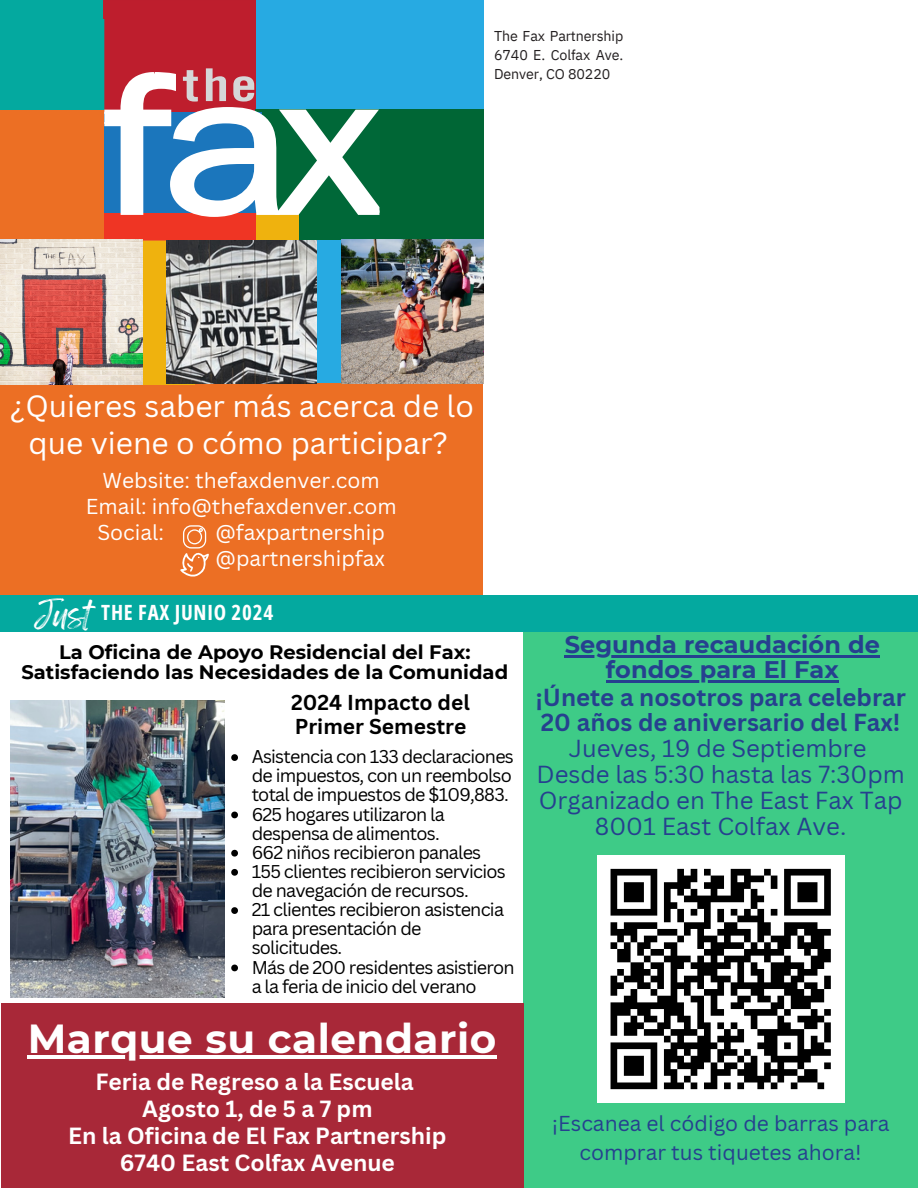
<style>
.page{position:relative;width:918px;height:1188px;background:#fff}
.page>*{position:absolute;margin:0;border:0;box-sizing:border-box;transform-origin:0 0}
.t1{font:700 40.5px "Montserrat";letter-spacing:.015em;color:#fff}
.t2{font:30px/37.2px "Canva Sans";color:#fff;text-align:center}
.t3{font:30px "Feeling Passionate";color:#fff}
.t4{font:24px/25.7px "Canva Sans";color:#26408f;text-align:center}
.t5{font:700 24px "Montserrat";letter-spacing:.005em;color:#26408f}
.t6{font:700 22.8px/27px "Canva Sans";color:#fff;text-align:center}
.t7{font:21px "Canva Sans";color:#fff}
.t8{font:21px/29.2px "Canva Sans";color:#26408f;text-align:center}
.t9{font:700 21px/24.8px "Canva Sans";color:#000}
.t10{font:700 21px "Open Sans Condensed";letter-spacing:.035em;color:#fff}
.t11{font:700 19.5px/20.2px "Montserrat";color:#000;text-align:center}
.t12{font:18px/19.2px "Canva Sans";letter-spacing:-.04em;color:#000}
.t13{font:14.25px/19.2px "IBM Plex Sans";letter-spacing:-.005em;color:#231f20;text-align:justify}
.s1{font-weight:700}
</style>
<div class="page">
<div style="left:1px;top:0;width:482px;height:595px;background:#ec6f24"></div>
<div style="left:308px;top:239px;width:85px;height:144px;background:#27aae2"></div>
<div style="left:109px;top:241px;width:86px;height:143px;background:#efb20e"></div>
<img style="left:166px;top:239px;width:151px;height:144px">
<div style="left:0;top:0;width:256px;height:110px;background:#04a99f"></div>
<div style="left:256px;top:0;width:228px;height:110px;background:#27aae2"></div>
<div style="left:379px;top:110px;width:105px;height:129px;background:#006635"></div>
<div style="left:256px;top:110px;width:123px;height:129px;background:#006838"></div>
<div style="left:104px;top:213px;width:153px;height:26px;background:#ef3524"></div>
<div style="left:256px;top:213px;width:42px;height:26px;background:#efb20e"></div>
<svg style="left:104px;top:0;width:275px;height:217px"></svg>
<img style="left:1px;top:239px;width:142px;height:145px">
<img style="left:341px;top:239px;width:142px;height:144px">
<div style="left:523px;top:631px;width:395px;height:557px;background:#3ecb87"></div>
<div style="left:1px;top:595px;width:917px;height:36px;background:#04a99f"></div>
<div style="left:1px;top:1003px;width:522px;height:185px;background:#a82838"></div>
<svg style="left:180px;top:525px;width:28px;height:52px"></svg>
<img style="left:11px;top:701px;width:214px;height:297px">
<hr style="left:565px;top:656px;width:315px;height:2px;background:#26408f">
<hr style="left:606px;top:680px;width:233px;height:3px;background:#26408f">
<hr style="left:28px;top:1056px;width:469px;height:3px;background:#fff">
<div style="left:597px;top:856px;width:247px;height:247px;background:#fff"></div>
<svg style="left:610px;top:868px;width:221px;height:222px"></svg>
<svg style="left:231px;top:754px;width:7px;height:7px"></svg>
<svg style="left:231px;top:812px;width:7px;height:6px"></svg>
<svg style="left:231px;top:850px;width:7px;height:7px"></svg>
<svg style="left:231px;top:869px;width:7px;height:7px"></svg>
<svg style="left:231px;top:907px;width:7px;height:7px"></svg>
<svg style="left:231px;top:965px;width:7px;height:6px"></svg>
<p class="t13" style="left:494px;top:26px;width:131px">The Fax Partnership 6740 E. Colfax Ave.<br>Denver, CO 80220</p>
<h3 class="t2" style="left:10px;top:387px;width:465px">¿Quieres saber más acerca de lo que viene o cómo participar?</h3>
<h4 class="t7" style="left:103px;top:466px;width:279px">Website: thefaxdenver.com</h4>
<p class="t7" style="left:86px;top:492px;width:312px">Email: info@thefaxdenver.com</p>
<p class="t7" style="left:97px;top:518px;width:68px">Social:</p>
<p class="t7" style="left:215px;top:518px;width:171px">@faxpartnership</p>
<h6 class="t7" style="left:216px;top:544px;width:171px">@partnershipfax</h6>
<h6 class="t3" style="left:34px;top:591px;width:59px">Just</h6>
<p class="t10" style="left:101px;top:597px;width:174px">THE FAX JUNIO 2024</p>
<p class="t11" style="left:22px;top:642px;width:488px">La Oficina de Apoyo Residencial del Fax:<br>Satisfaciendo las Necesidades de la Comunidad</p>
<p class="t5" style="left:565px;top:630px;width:317px">Segunda recaudación de</p>
<p class="t5" style="left:606px;top:655px;width:234px">fondos para El Fax</p>
<p class="t4" style="left:535px;top:684px;width:372px"><span class="s1">¡Únete a nosotros para celebrar<br>20 años de aniversario del Fax!<br></span>Jueves, 19 de Septiembre<br>Desde las 5:30 hasta las 7:30pm<br>Organizado en The East Fax Tap<br>8001 East Colfax Ave.</p>
<p class="t9" style="left:291px;top:689px;width:180px">2024 Impacto del<br>Primer Semestre</p>
<p class="t12" style="left:252px;top:747px;width:264px;text-align:justify">Asistencia con 133 declaraciones de impuestos, con un reembolso total de impuestos de $109,883.</p>
<p class="t12" style="left:252px;top:804px;width:195px">625 hogares utilizaron la despensa de alimentos.</p>
<p class="t12" style="left:252px;top:842px;width:231px">662 niños recibieron panales</p>
<p class="t12" style="left:252px;top:861px;width:256px">155 clientes recibieron servicios de navegación de recursos.</p>
<p class="t12" style="left:252px;top:900px;width:254px">21 clientes recibieron asistencia para presentación de solicitudes.</p>
<p class="t12" style="left:252px;top:957px;width:264px">Más de 200 residentes asistieron a la feria de inicio del verano</p>
<h5 class="t1" style="left:28px;top:1014px;width:470px">Marque su calendario</h5>
<h2 class="t6" style="left:68px;top:1067px;width:380px">Feria de Regreso a la Escuela<br>Agosto 1, de 5 a 7 pm<br>En la Oficina de El Fax Partnership<br>6740 East Colfax Avenue</h2>
<p class="t8" style="left:552px;top:1108px;width:339px">¡Escanea el código de barras para comprar tus tiquetes ahora!</p>
</div>
